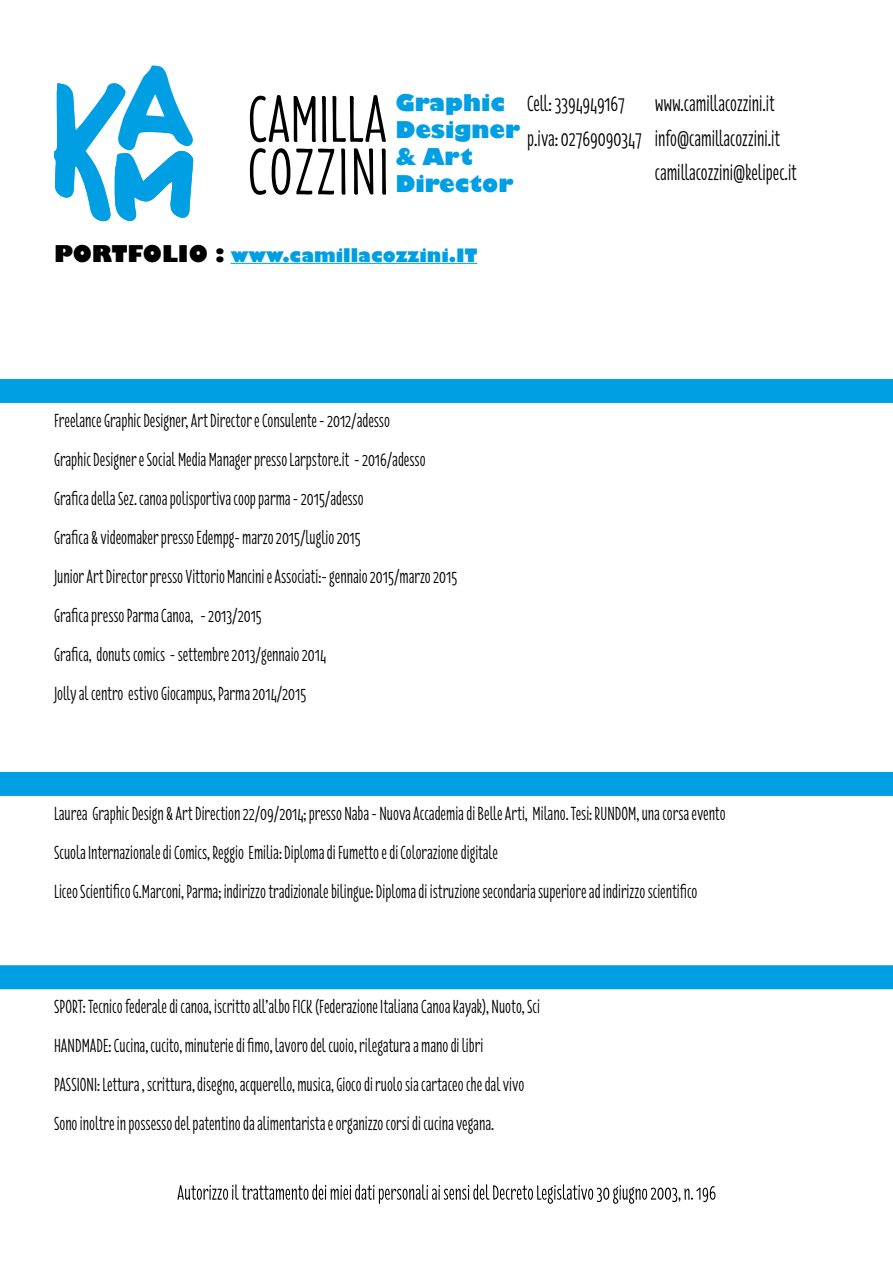
<style>
.page{position:relative;width:893px;height:1263px;background:#fff}
.page>*{position:absolute;margin:0;border:0;box-sizing:border-box;transform-origin:0 0}
.t1{font:67.5px "Florence";letter-spacing:.015em;color:#000}
.t2{font:22.5px/34.5px "Florence";color:#000}
.t3{font:800 22.5px/27px "Gill Sans";color:#009fe3}
.t4{font:19.5px/39px "Florence";color:#000}
.t5{font:800 18px "Gill Sans";color:#009fe3}
.s1{font-size:22.5px;color:#000}
</style>
<div class="page">
<svg style="left:54px;top:65px;width:139px;height:157px"></svg>
<div style="left:0;top:379px;width:893px;height:24px;background:#009fe3"></div>
<div style="left:0;top:772px;width:893px;height:24px;background:#009fe3"></div>
<div style="left:0;top:965px;width:893px;height:24px;background:#009fe3"></div>
<svg style="left:177px;top:1184px;width:538px;height:20px"></svg>
<hr style="left:231px;top:263px;width:246px;height:1px;background:#009fe3">
<h1 class="t1" style="left:248px;top:65px;width:141px">CAMILLA</h1>
<h1 class="t1" style="left:248px;top:117px;width:143px">COZZINI</h1>
<p class="t3" style="left:396px;top:91px;width:126px">Graphic<br>Designer &amp; Art<br>Director</p>
<p class="t2" style="left:527px;top:86px;width:99px">Cell: 3394949167</p>
<p class="t2" style="left:527px;top:121px;width:116px">p.iva: 02769090347</p>
<p class="t2" style="left:655px;top:86px;width:144px">www.camillacozzini.it info@camillacozzini.it camillacozzini@kelipec.it</p>
<p class="t5" style="left:54px;top:244px;width:425px"><span class="s1">PORTFOLIO :</span> www.camillacozzini.IT</p>
<p class="t4" style="left:54px;top:401px;width:405px">Freelance Graphic Designer, Art Director e Consulente - 2012/adesso<br>Graphic Designer e Social Media Manager presso Larpstore.it - 2016/adesso Grafica della Sez. canoa polisportiva coop parma - 2015/adesso<br>Grafica &amp; videomaker presso Edempg- marzo 2015/luglio 2015<br>Junior Art Director presso Vittorio Mancini e Associati:- gennaio 2015/marzo 2015<br>Grafica presso Parma Canoa, - 2013/2015<br>Grafica, donuts comics - settembre 2013/gennaio 2014<br>Jolly al centro estivo Giocampus, Parma 2014/2015</p>
<p class="t4" style="left:54px;top:794px;width:673px">Laurea Graphic Design &amp; Art Direction 22/09/2014; presso Naba - Nuova Accademia di Belle Arti, Milano. Tesi: RUNDOM, una corsa evento<br>Scuola Internazionale di Comics, Reggio Emilia: Diploma di Fumetto e di Colorazione digitale<br>Liceo Scientifico G.Marconi, Parma; indirizzo tradizionale bilingue: Diploma di istruzione secondaria superiore ad indirizzo scientifico</p>
<p class="t4" style="left:54px;top:987px;width:488px">SPORT: Tecnico federale di canoa, iscritto all’albo FICK (Federazione Italiana Canoa Kayak), Nuoto, Sci HANDMADE: Cucina, cucito, minuterie di fimo, lavoro del cuoio, rilegatura a mano di libri<br>PASSIONI: Lettura , scrittura, disegno, acquerello, musica, Gioco di ruolo sia cartaceo che dal vivo Sono inoltre in possesso del patentino da alimentarista e organizzo corsi di cucina vegana.</p>
</div>
